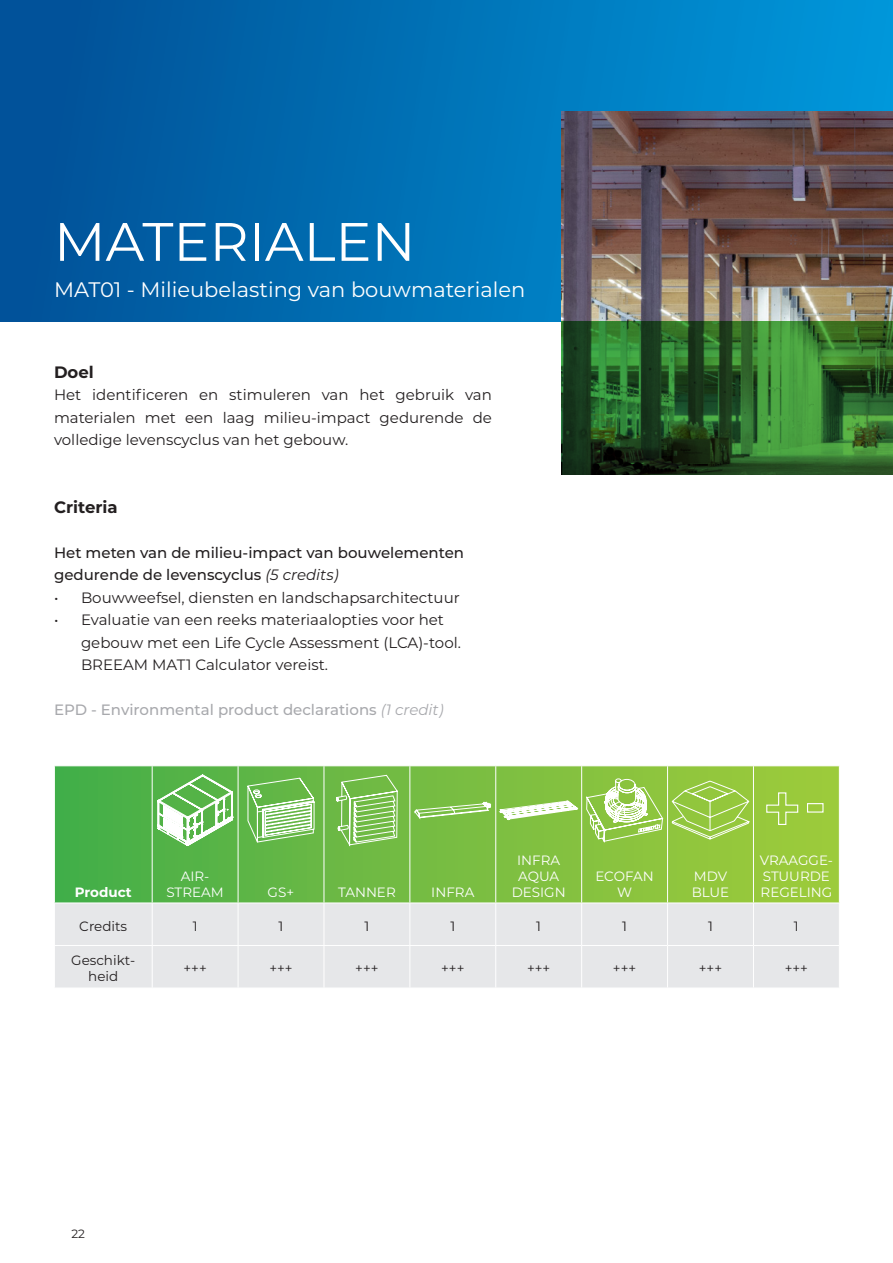
<style>
.page{position:relative;width:893px;height:1263px;background:#fff}
.page>*{position:absolute;margin:0;border:0;box-sizing:border-box;transform-origin:0 0}
.t1{font:54px "Montserrat";color:#fff}
.t2{font:21px "Montserrat";color:#fff}
.t3{font:700 16.5px "Montserrat";color:#231f20}
.t4{font:15px/22.5px "Montserrat";color:#231f20;text-align:justify}
.t5{font:500 15px/22.5px "Montserrat";color:#231f20}
.t6{font:500 15px "Montserrat";color:#a8a9ad}
.t7{font:13.5px/16.2px "Montserrat";color:#fff;text-align:center}
.t8{font:13.5px/16.2px "Montserrat";color:#231f20;text-align:center}
.t9{font:700 13.5px "Montserrat";color:#fff}
.t10{font:12px "Montserrat";color:#231f20}
.s1{font-weight:400;font-style:italic}
</style>
<div class="page">
<div style="left:0;top:0;width:893px;height:321px;background:linear-gradient(to right,#014f96,#0098db)"></div>
<img style="left:561px;top:112px;width:332px;height:209px">
<svg style="left:561px;top:321px;width:332px;height:153px;background:#2c6329"></svg>
<svg style="left:55px;top:766px;width:784px;height:136px;background:#74bc43"></svg>
<div style="left:55px;top:903px;width:97px;height:85px;background:#e6e7e9"></div>
<div style="left:153px;top:903px;width:686px;height:85px;background:#e6e7e9"></div>
<hr style="left:152px;top:766px;width:1px;height:136px;background:#fff">
<hr style="left:238px;top:766px;width:1px;height:136px;background:#fff">
<hr style="left:324px;top:766px;width:1px;height:136px;background:#fff">
<hr style="left:409px;top:766px;width:1px;height:136px;background:#fff">
<hr style="left:495px;top:766px;width:1px;height:136px;background:#fff">
<hr style="left:581px;top:766px;width:1px;height:136px;background:#fff">
<hr style="left:667px;top:766px;width:1px;height:136px;background:#fff">
<hr style="left:753px;top:766px;width:1px;height:136px;background:#fff">
<hr style="left:238px;top:903px;width:1px;height:42px;background:#fff">
<hr style="left:324px;top:903px;width:1px;height:42px;background:#fff">
<hr style="left:409px;top:903px;width:1px;height:42px;background:#fff">
<hr style="left:495px;top:903px;width:1px;height:42px;background:#fff">
<hr style="left:581px;top:903px;width:1px;height:42px;background:#fff">
<hr style="left:667px;top:903px;width:1px;height:42px;background:#fff">
<hr style="left:753px;top:903px;width:1px;height:42px;background:#fff">
<hr style="left:54px;top:945px;width:98px;height:1px;background:#fff">
<hr style="left:152px;top:945px;width:86px;height:1px;background:#fff">
<hr style="left:238px;top:945px;width:86px;height:1px;background:#fff">
<hr style="left:238px;top:946px;width:1px;height:42px;background:#fff">
<hr style="left:324px;top:945px;width:86px;height:1px;background:#fff">
<hr style="left:324px;top:946px;width:1px;height:42px;background:#fff">
<hr style="left:410px;top:945px;width:86px;height:1px;background:#fff">
<hr style="left:409px;top:946px;width:1px;height:42px;background:#fff">
<hr style="left:496px;top:945px;width:86px;height:1px;background:#fff">
<hr style="left:495px;top:946px;width:1px;height:42px;background:#fff">
<hr style="left:582px;top:945px;width:86px;height:1px;background:#fff">
<hr style="left:581px;top:946px;width:1px;height:42px;background:#fff">
<hr style="left:668px;top:945px;width:85px;height:1px;background:#fff">
<hr style="left:667px;top:946px;width:1px;height:42px;background:#fff">
<hr style="left:753px;top:945px;width:87px;height:1px;background:#fff">
<hr style="left:753px;top:946px;width:1px;height:42px;background:#fff">
<svg style="left:157px;top:774px;width:76px;height:72px"></svg>
<svg style="left:247px;top:777px;width:68px;height:66px"></svg>
<svg style="left:336px;top:774px;width:62px;height:74px;background:#8cc769"></svg>
<svg style="left:414px;top:800px;width:164px;height:22px"></svg>
<svg style="left:586px;top:772px;width:78px;height:76px"></svg>
<svg style="left:671px;top:780px;width:80px;height:60px;background:#a0cd54"></svg>
<svg style="left:766px;top:792px;width:58px;height:33px;background:#a4cf4f"></svg>
<p class="t1" style="left:54px;top:205px;width:363px">MATERIALEN</p>
<p class="t2" style="left:54px;top:275px;width:473px">MAT01 - Milieubelasting van bouwmaterialen</p>
<p class="t3" style="left:54px;top:360px;width:41px">Doel</p>
<p class="t4" style="left:54px;top:383px;width:439px">Het identificeren en stimuleren van het gebruik van materialen met een laag milieu-impact gedurende de volledige levenscyclus van het gebouw.</p>
<p class="t3" style="left:54px;top:495px;width:65px">Criteria</p>
<p class="t5" style="left:54px;top:540px;width:412px">Het meten van de milieu-impact van bouwelementen gedurende de levenscyclus <span class="s1">(5 credits)</span></p>
<p class="t4" style="left:54px;top:585px;width:407px">• Bouwweefsel, diensten en landschapsarchitectuur</p>
<p class="t4" style="left:81px;top:608px;width:381px;text-align:left;text-indent:-27px">• Evaluatie van een reeks materiaalopties voor het gebouw met een Life Cycle Assessment (LCA)-tool.<br>BREEAM MAT1 Calculator vereist.</p>
<p class="t6" style="left:54px;top:699px;width:391px">EPD - Environmental product declarations <span class="s1">(1 credit)</span></p>
<p class="t9" style="left:75px;top:882px;width:58px">Product</p>
<p class="t7" style="left:166px;top:867px;width:59px">AIR-<br>STREAM</p>
<p class="t7" style="left:268px;top:884px;width:28px">GS+</p>
<p class="t7" style="left:338px;top:884px;width:59px">TANNER</p>
<p class="t7" style="left:431px;top:884px;width:45px">INFRA</p>
<p class="t7" style="left:512px;top:851px;width:55px">INFRA<br>AQUA<br>DESIGN</p>
<p class="t7" style="left:595px;top:867px;width:60px">ECOFAN<br>W</p>
<p class="t7" style="left:692px;top:867px;width:39px;text-align:left">MDV<br>BLUE</p>
<p class="t7" style="left:760px;top:851px;width:75px;text-align:left">VRAAGGE-<br>STUURDE<br>REGELING</p>
<p class="t8" style="left:79px;top:917px;width:49px">Credits</p>
<p class="t8" style="left:193px;top:917px;width:6px">1</p>
<p class="t8" style="left:279px;top:917px;width:6px">1</p>
<p class="t8" style="left:364px;top:917px;width:6px">1</p>
<p class="t8" style="left:450px;top:917px;width:6px">1</p>
<p class="t8" style="left:536px;top:917px;width:6px">1</p>
<p class="t8" style="left:622px;top:917px;width:6px">1</p>
<p class="t8" style="left:708px;top:917px;width:6px">1</p>
<p class="t8" style="left:794px;top:917px;width:6px">1</p>
<p class="t8" style="left:71px;top:952px;width:66px">Geschikt&shy;heid</p>
<p class="t8" style="left:183px;top:960px;width:25px">+++</p>
<p class="t8" style="left:269px;top:960px;width:25px">+++</p>
<p class="t8" style="left:355px;top:960px;width:25px">+++</p>
<p class="t8" style="left:441px;top:960px;width:25px">+++</p>
<p class="t8" style="left:527px;top:960px;width:25px">+++</p>
<p class="t8" style="left:613px;top:960px;width:25px">+++</p>
<p class="t8" style="left:699px;top:960px;width:25px">+++</p>
<p class="t8" style="left:785px;top:960px;width:25px">+++</p>
<p class="t10" style="left:71px;top:1226px;width:15px">22</p>
</div>
